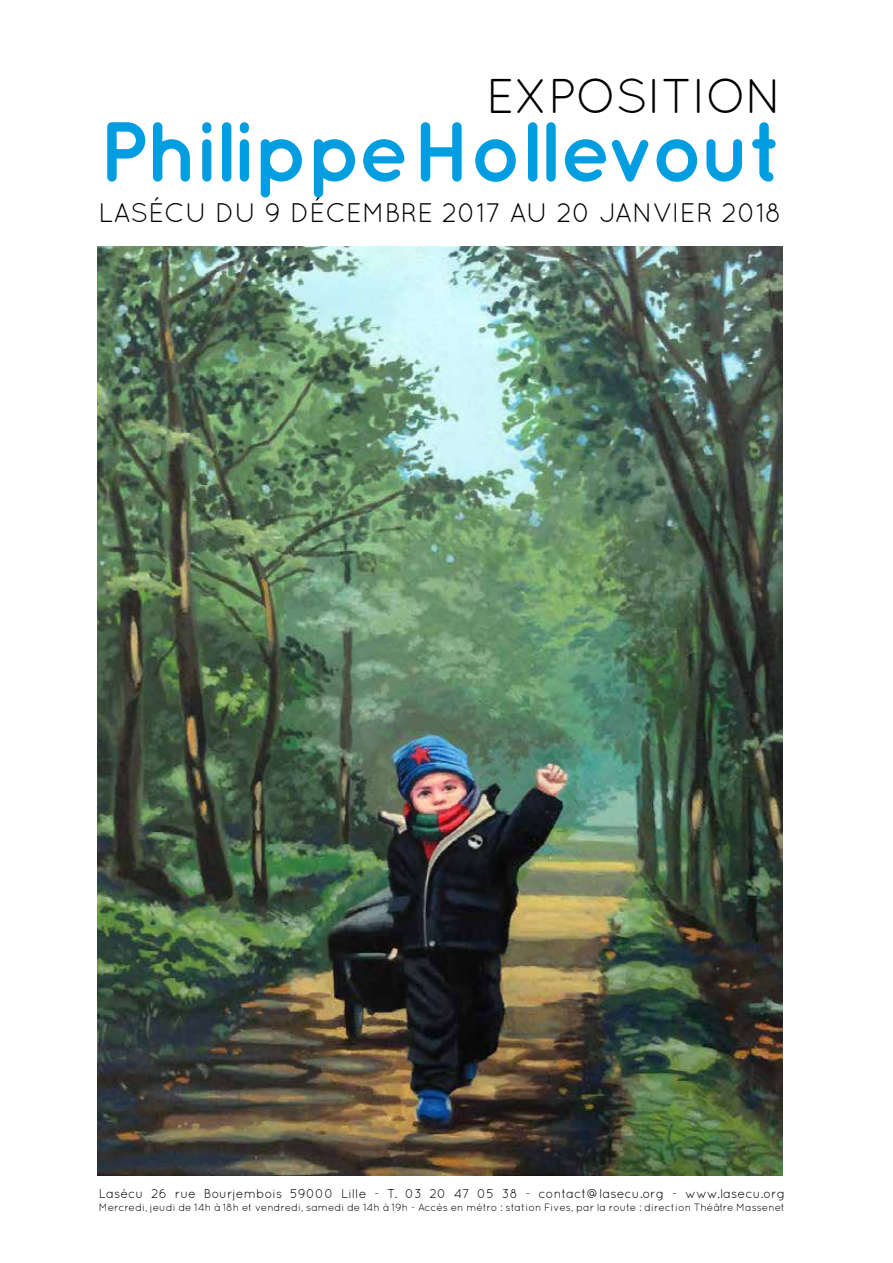
<style>
.page{position:relative;width:893px;height:1263px;background:#fff}
.page>*{position:absolute;margin:0;border:0;box-sizing:border-box;transform-origin:0 0}
.t1{font:700 84.75px "Quicksand";letter-spacing:-.035em;color:#009ee0}
.t2{font:48.75px "Quicksand";letter-spacing:-.02em;color:#000}
.t3{font:26.85px "Quicksand";color:#000}
.t4{font:12.9px "Quicksand";color:#000}
.t5{font:10.65px "Quicksand";color:#000}
</style>
<div class="page">
<img style="left:98px;top:247px;width:684px;height:929px">
<h2 class="t2" style="left:486px;top:68px;width:298px">EXPOSITION</h2>
<h1 class="t1" style="left:98px;top:101px;width:686px">Philippe Hollevout</h1>
<h3 class="t3" style="left:98px;top:197px;width:685px">LASÉCU DU 9 DÉCEMBRE 2017 AU 20 JANVIER 2018</h3>
<p class="t4" style="left:99px;top:1186px;width:688px">Lasécu 26 rue Bourjembois 59000 Lille - T. 03 20 47 05 38 - contact@lasecu.org - www.lasecu.org</p>
<p class="t5" style="left:99px;top:1201px;width:688px">Mercredi, jeudi de 14h à 18h et vendredi, samedi de 14h à 19h - Accès en métro : station Fives, par la route : direction Théâtre Massenet</p>
</div>
